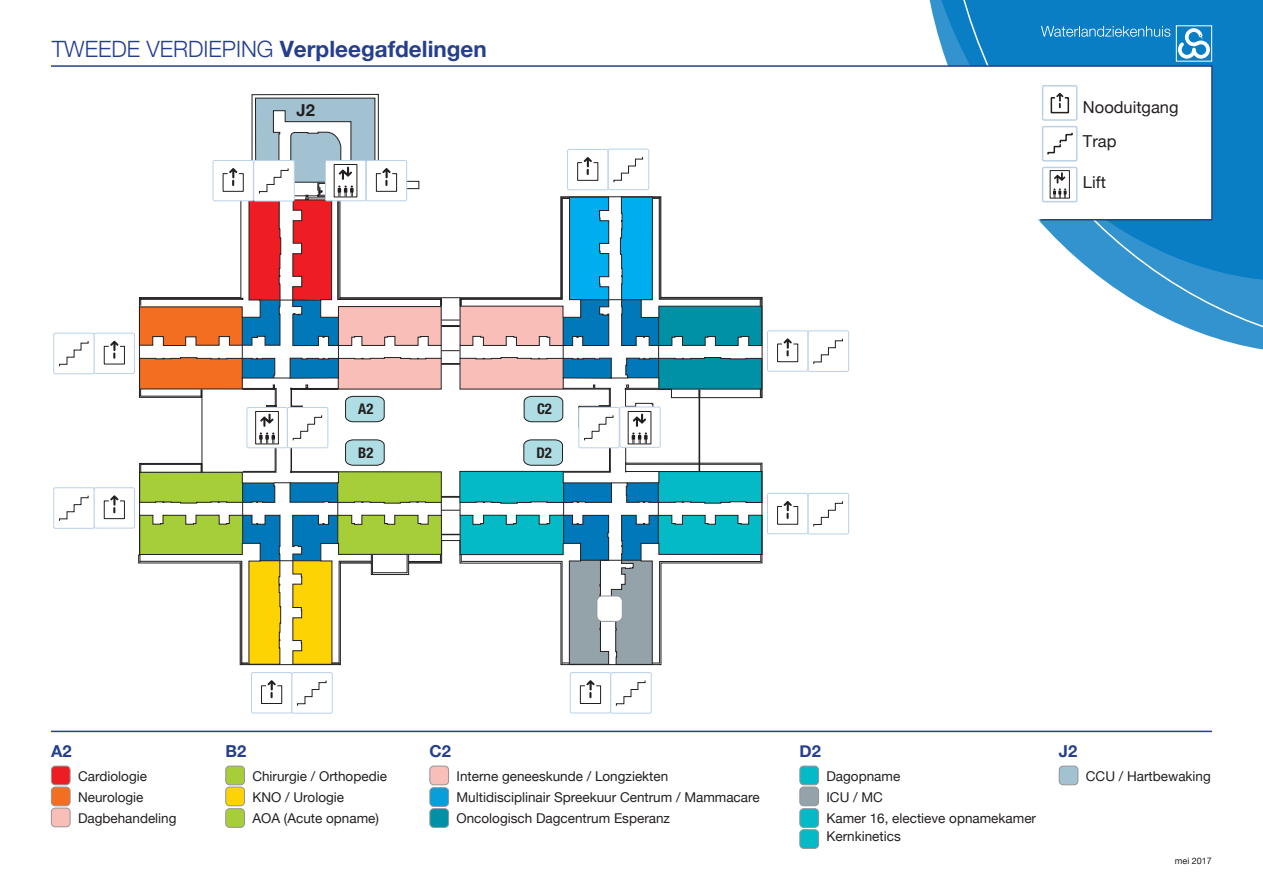
<style>
.page{position:relative;width:1263px;height:893px;background:#fff}
.page>*{position:absolute;margin:0;border:0;box-sizing:border-box;transform-origin:0 0}
.t1{font:700 22.5px "Helvetica Neue";color:#253f8e}
.t2{font:16.5px/34.7px "Helvetica Neue";color:#231f20}
.t3{font:700 16.5px "Helvetica Neue";color:#253f8e}
.t4{font:700 16.5px "Helvetica Neue";color:#231f20}
.t5{font:700 condensed 14.7px "Helvetica Neue";color:#231f20}
.t6{font:13.5px/21px "Helvetica Neue";color:#231f20}
.t7{font:9px "Helvetica Neue";color:#231f20}
.s1{font-weight:300}
</style>
<div class="page">
<svg style="left:932px;top:0;width:331px;height:350px"></svg>
<svg style="left:51px;top:65px;width:1162px;height:156px"></svg>
<div style="left:807px;top:330px;width:42px;height:42px;border:1px solid #bad1e8;border-radius:2px"></div>
<svg style="left:813px;top:338px;width:30px;height:26px"></svg>
<div style="left:610px;top:672px;width:42px;height:42px;border:1px solid #bad1e8;border-radius:2px"></div>
<svg style="left:615px;top:680px;width:31px;height:26px"></svg>
<div style="left:767px;top:330px;width:41px;height:42px;border:1px solid #bad1e8;border-radius:2px"></div>
<div style="left:777px;top:343px;width:21px;height:19px;background:#fff;border:1px solid #231f20"></div>
<svg style="left:783px;top:338px;width:9px;height:18px"></svg>
<div style="left:807px;top:493px;width:42px;height:41px;border:1px solid #bad1e8;border-radius:2px"></div>
<svg style="left:813px;top:501px;width:30px;height:26px"></svg>
<div style="left:767px;top:493px;width:41px;height:41px;border:1px solid #bad1e8;border-radius:2px"></div>
<div style="left:777px;top:506px;width:21px;height:19px;background:#fff;border:1px solid #231f20"></div>
<svg style="left:783px;top:501px;width:9px;height:18px"></svg>
<div style="left:570px;top:672px;width:41px;height:41px;border:1px solid #bad1e8;border-radius:2px"></div>
<div style="left:580px;top:685px;width:21px;height:19px;background:#fff;border:1px solid #231f20"></div>
<div style="left:585px;top:681px;width:11px;height:11px;background:#fff"></div>
<svg style="left:586px;top:680px;width:9px;height:18px"></svg>
<div style="left:291px;top:672px;width:42px;height:42px;border:1px solid #bad1e8;border-radius:2px"></div>
<svg style="left:296px;top:680px;width:31px;height:26px"></svg>
<div style="left:251px;top:672px;width:41px;height:41px;border:1px solid #bad1e8;border-radius:2px"></div>
<div style="left:261px;top:685px;width:21px;height:19px;background:#fff;border:1px solid #231f20"></div>
<div style="left:266px;top:681px;width:11px;height:11px;background:#fff"></div>
<svg style="left:267px;top:680px;width:9px;height:18px"></svg>
<div style="left:53px;top:333px;width:42px;height:41px;border:1px solid #bad1e8;border-radius:2px"></div>
<svg style="left:59px;top:341px;width:30px;height:26px"></svg>
<div style="left:94px;top:333px;width:41px;height:41px;border:1px solid #bad1e8;border-radius:2px"></div>
<div style="left:104px;top:346px;width:21px;height:18px;border:1px solid #231f20"></div>
<svg style="left:110px;top:341px;width:9px;height:18px"></svg>
<div style="left:53px;top:487px;width:42px;height:42px;border:1px solid #bad1e8;border-radius:2px"></div>
<svg style="left:59px;top:495px;width:30px;height:26px"></svg>
<div style="left:94px;top:487px;width:41px;height:42px;border:1px solid #bad1e8;border-radius:2px"></div>
<div style="left:104px;top:500px;width:21px;height:19px;border:1px solid #231f20"></div>
<svg style="left:110px;top:495px;width:9px;height:18px"></svg>
<svg style="left:138px;top:97px;width:625px;height:568px"></svg>
<div style="left:1042px;top:86px;width:35px;height:34px;background:#fff"></div>
<div style="left:1042px;top:85px;width:35px;height:36px;border:2px solid #bad1e8"></div>
<div style="left:1042px;top:127px;width:35px;height:34px;background:#fff"></div>
<div style="left:1042px;top:126px;width:35px;height:36px;border:2px solid #bad1e8"></div>
<div style="left:1042px;top:167px;width:35px;height:35px;background:#fff"></div>
<div style="left:1042px;top:167px;width:35px;height:35px;border:2px solid #bad1e8"></div>
<div style="left:1050px;top:97px;width:19px;height:16px;border:2px solid #231f20"></div>
<div style="left:1055px;top:94px;width:9px;height:9px;background:#fff;border:1px solid #fff"></div>
<svg style="left:1056px;top:93px;width:7px;height:15px"></svg>
<svg style="left:1047px;top:132px;width:26px;height:23px"></svg>
<svg style="left:1194px;top:141px;width:8px;height:10px"></svg>
<div style="left:1050px;top:170px;width:20px;height:29px;border:1px solid #231f20"></div>
<svg style="left:1053px;top:172px;width:13px;height:26px"></svg>
<div style="left:51px;top:766px;width:19px;height:19px;background:#ee1d23;border-radius:4px"></div>
<div style="left:51px;top:766px;width:19px;height:19px;border:1px solid #939598;border-radius:4px"></div>
<div style="left:51px;top:787px;width:19px;height:19px;background:#f36e21;border-radius:4px"></div>
<div style="left:51px;top:787px;width:19px;height:19px;border:1px solid #939598;border-radius:4px"></div>
<div style="left:51px;top:808px;width:19px;height:19px;background:#f9beb7;border-radius:4px"></div>
<div style="left:51px;top:808px;width:19px;height:19px;border:1px solid #939598;border-radius:4px"></div>
<hr style="left:51px;top:731px;width:1161px;height:1px;background:#253f8e">
<svg style="left:1178px;top:28px;width:32px;height:31px"></svg>
<div style="left:1176px;top:26px;width:36px;height:35px;border:1px solid #fff"></div>
<svg style="left:1041px;top:26px;width:129px;height:11px"></svg>
<div style="left:226px;top:766px;width:18px;height:19px;background:#a6ce39;border-radius:4px"></div>
<div style="left:225px;top:766px;width:20px;height:19px;border:1px solid #939598;border-radius:4px"></div>
<div style="left:226px;top:787px;width:18px;height:19px;background:#fed304;border-radius:4px"></div>
<div style="left:225px;top:787px;width:20px;height:19px;border:1px solid #939598;border-radius:4px"></div>
<div style="left:226px;top:809px;width:18px;height:18px;background:#a6ce39;border-radius:4px"></div>
<div style="left:225px;top:808px;width:20px;height:20px;border:1px solid #939598;border-radius:4px"></div>
<div style="left:430px;top:766px;width:19px;height:19px;background:#f9beb7;border-radius:4px"></div>
<div style="left:429px;top:766px;width:20px;height:19px;border:1px solid #939598;border-radius:4px"></div>
<div style="left:430px;top:788px;width:19px;height:18px;background:#069edb;border-radius:4px"></div>
<div style="left:429px;top:787px;width:20px;height:20px;border:1px solid #939598;border-radius:4px"></div>
<div style="left:430px;top:809px;width:19px;height:18px;background:#0091a6;border-radius:4px"></div>
<div style="left:429px;top:808px;width:20px;height:20px;border:1px solid #939598;border-radius:4px"></div>
<div style="left:800px;top:766px;width:18px;height:19px;background:#03bac6;border-radius:4px"></div>
<div style="left:799px;top:766px;width:20px;height:19px;border:1px solid #939598;border-radius:4px"></div>
<div style="left:800px;top:787px;width:18px;height:19px;background:#94a2aa;border-radius:4px"></div>
<div style="left:799px;top:787px;width:20px;height:19px;border:1px solid #939598;border-radius:4px"></div>
<div style="left:800px;top:809px;width:18px;height:18px;background:#03bac6;border-radius:4px"></div>
<div style="left:799px;top:808px;width:20px;height:20px;border:1px solid #939598;border-radius:4px"></div>
<div style="left:800px;top:830px;width:18px;height:18px;background:#03bac6;border-radius:4px"></div>
<div style="left:799px;top:829px;width:20px;height:20px;border:1px solid #939598;border-radius:4px"></div>
<div style="left:1059px;top:766px;width:19px;height:19px;background:#a3c2d1;border-radius:4px"></div>
<div style="left:1059px;top:766px;width:19px;height:19px;border:1px solid #939598;border-radius:4px"></div>
<h1 class="t1" style="left:52px;top:35px;width:436px"><span class="s1">TWEEDE VERDIEPING</span> Verpleegafdelingen</h1>
<p class="t4" style="left:297px;top:100px;width:20px">J2</p>
<p class="t5" style="left:358px;top:400px;width:17px">A2</p>
<p class="t5" style="left:537px;top:400px;width:16px">C2</p>
<p class="t5" style="left:358px;top:444px;width:17px">B2</p>
<p class="t5" style="left:536px;top:444px;width:17px">D2</p>
<p class="t2" style="left:1083px;top:89px;width:97px">Nooduitgang<br>Trap</p>
<p class="t2" style="left:1083px;top:164px;width:24px">Lift</p>
<p class="t3" style="left:51px;top:741px;width:22px">A2</p>
<p class="t6" style="left:78px;top:766px;width:100px">Cardiologie<br>Neurologie<br>Dagbehandeling</p>
<p class="t3" style="left:225px;top:741px;width:22px">B2</p>
<p class="t6" style="left:252px;top:766px;width:136px">Chirurgie / Orthopedie<br>KNO / Urologie<br>AOA (Acute opname)</p>
<p class="t3" style="left:429px;top:741px;width:23px">C2</p>
<p class="t6" style="left:456px;top:766px;width:305px">Interne geneeskunde / Longziekten<br>Multidisciplinair Spreekuur Centrum / Mammacare<br>Oncologisch Dagcentrum Esperanz</p>
<p class="t3" style="left:799px;top:741px;width:23px">D2</p>
<p class="t6" style="left:826px;top:766px;width:211px">Dagopname<br>ICU / MC<br>Kamer 16, electieve opnamekamer</p>
<p class="t6" style="left:826px;top:826px;width:76px">Kernkinetics</p>
<p class="t3" style="left:1059px;top:741px;width:20px">J2</p>
<p class="t6" style="left:1086px;top:766px;width:126px">CCU / Hartbewaking</p>
<p class="t7" style="left:1175px;top:855px;width:39px">mei 2017</p>
</div>
